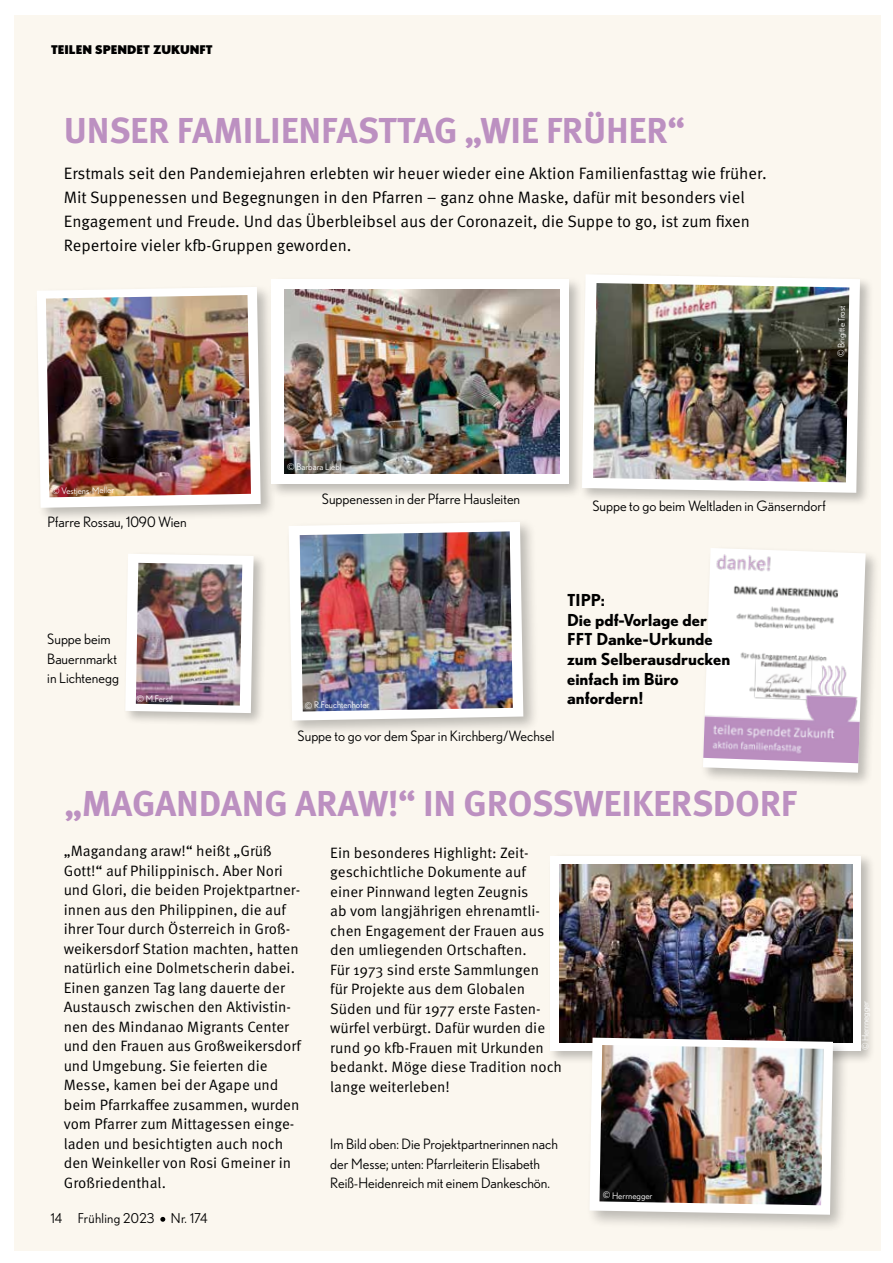
<style>
.page{position:relative;width:893px;height:1263px;background:#fff}
.page>*{position:absolute;margin:0;border:0;box-sizing:border-box;transform-origin:0 0}
.t1{font:700 36px "Meta Pro";letter-spacing:-.005em;color:#bc90c1}
.t2{font:16.5px/24px "Meta Pro Norm";color:#000}
.t3{font:700 16.5px/19.5px "Nobel";color:#000}
.t4{font:15px/19.5px "Meta Pro Norm";color:#000}
.t5{font:14.25px/19.5px "Nobel";color:#000}
.t6{font:13.5px "Nobel";letter-spacing:.02em;color:#000}
.t7{font:900 12px "Nobel";color:#000}
.t8{font:9px "Nobel";color:#fff}
</style>
<div class="page">
<div style="left:14px;top:15px;width:866px;height:1235px;background:#fbf7ef"></div>
<div style="left:33px;top:283px;width:243px;height:240px;background:#000;opacity:.25"></div>
<svg style="left:37px;top:287px;width:224px;height:221px;fill:#fff"></svg>
<img style="left:46px;top:295px;width:205px;height:202px">
<div style="left:579px;top:272px;width:295px;height:235px;background:#000;opacity:.25"></div>
<svg style="left:582px;top:274px;width:278px;height:219px;fill:#fff"></svg>
<img style="left:593px;top:283px;width:256px;height:199px">
<div style="left:285px;top:518px;width:255px;height:219px;background:#000;opacity:.25"></div>
<svg style="left:289px;top:522px;width:234px;height:198px;fill:#fff"></svg>
<img style="left:300px;top:531px;width:213px;height:180px">
<div style="left:122px;top:551px;width:146px;height:176px;background:#000;opacity:.25"></div>
<svg style="left:125px;top:554px;width:129px;height:159px"></svg>
<img style="left:136px;top:563px;width:106px;height:143px">
<div style="left:268px;top:276px;width:316px;height:223px;background:#000;opacity:.25"></div>
<div style="left:272px;top:279px;width:297px;height:205px;background:#fff"></div>
<img style="left:284px;top:290px;width:275px;height:183px">
<div style="left:548px;top:853px;width:328px;height:212px;background:#000;opacity:.25"></div>
<div style="left:551px;top:856px;width:310px;height:194px;background:#fff"></div>
<img style="left:559px;top:865px;width:294px;height:178px">
<div style="left:585px;top:1033px;width:265px;height:199px;background:#000;opacity:.25"></div>
<svg style="left:589px;top:1037px;width:244px;height:178px"></svg>
<img style="left:599px;top:1045px;width:225px;height:160px">
<div style="left:700px;top:545px;width:180px;height:242px;background:#000;opacity:.25"></div>
<svg style="left:703px;top:763px;width:163px;height:10px"></svg>
<img style="left:703px;top:548px;width:163px;height:215px">
<p class="t7" style="left:51px;top:42px;width:163px">TEILEN SPENDET ZUKUNFT</p>
<h1 class="t1" style="left:64px;top:102px;width:623px">UNSER FAMILIENFASTTAG „WIE FRÜHER“</h1>
<p class="t2" style="left:64px;top:161px;width:705px">Erstmals seit den Pandemiejahren erlebten wir heuer wieder eine Aktion Familienfasttag wie früher.<br>Mit Suppenessen und Begegnungen in den Pfarren – ganz ohne Maske, dafür mit besonders viel Engagement und Freude. Und das Überbleibsel aus der Coronazeit, die Suppe to go, ist zum fixen Repertoire vieler kfb-Gruppen geworden.</p>
<p class="t8" style="left:836px;top:357px;width:53px;rotate:-89deg">© Brigitte Trost</p>
<p class="t8" style="left:52px;top:486px;width:64px;rotate:-1deg">© Vestjens-Meller</p>
<p class="t5" style="left:47px;top:512px;width:141px">Pfarre Rossau, 1090 Wien</p>
<p class="t5" style="left:47px;top:629px;width:73px">Suppe beim<br>Bauernmarkt in Lichtenegg</p>
<p class="t8" style="left:137px;top:694px;width:38px">© M.Ferstl</p>
<p class="t8" style="left:287px;top:462px;width:56px">© Barbara Liebl</p>
<p class="t5" style="left:322px;top:489px;width:200px">Suppenessen in der Pfarre Hausleiten</p>
<p class="t5" style="left:592px;top:496px;width:235px">Suppe to go beim Weltladen in Gänserndorf</p>
<p class="t8" style="left:305px;top:700px;width:66px;rotate:-1deg">© R.Feuchtenhofer</p>
<p class="t5" style="left:298px;top:726px;width:258px">Suppe to go vor dem Spar in Kirchberg/Wechsel</p>
<p class="t3" style="left:567px;top:590px;width:165px">TIPP:<br>Die pdf-Vorlage der<br>FFT Danke-Urkunde zum Selberausdrucken einfach im Büro anfordern!</p>
<h1 class="t1" style="left:64px;top:775px;width:734px">„MAGANDANG ARAW!“ IN GROSSWEIKERSDORF</h1>
<p class="t4" style="left:64px;top:840px;width:239px">„Magandang araw!“ heißt „Grüß Gott!“ auf Philippinisch. Aber Nori und Glori, die beiden Projektpartner&shy;innen aus den Philippinen, die auf ihrer Tour durch Österreich in Groß&shy;weikersdorf Station machten, hatten natürlich eine Dolmetscherin dabei.<br>Einen ganzen Tag lang dauerte der Austausch zwischen den Aktivistin&shy;nen des Mindanao Migrants Center und den Frauen aus Großweikersdorf und Umgebung. Sie feierten die Messe, kamen bei der Agape und beim Pfarrkaffee zusammen, wurden vom Pfarrer zum Mittagessen einge&shy;laden und besichtigten auch noch den Weinkeller von Rosi Gmeiner in Großriedenthal.</p>
<p class="t4" style="left:330px;top:842px;width:233px">Ein besonderes Highlight: Zeit&shy;geschichtliche Dokumente auf einer Pinnwand legten Zeugnis<br>ab vom langjährigen ehrenamtli&shy;chen Engagement der Frauen aus den umliegenden Ortschaften.<br>Für 1973 sind erste Sammlungen<br>für Projekte aus dem Globalen<br>Süden und für 1977 erste Fasten&shy;würfel verbürgt. Dafür wurden die rund 90 kfb-Frauen mit Urkunden bedankt. Möge diese Tradition noch lange weiterleben!</p>
<p class="t5" style="left:330px;top:1134px;width:229px">Im Bild oben: Die Projektpartnerinnen nach der Messe; unten: Pfarrleiterin Elisabeth<br>Reiß-Heidenreich mit einem Dankeschön.</p>
<p class="t6" style="left:51px;top:1210px;width:158px">14 Frühling 2023 Nr. 174</p>
<p class="t8" style="left:603px;top:1190px;width:51px;rotate:1deg">© Herrnegger</p>
<p class="t8" style="left:860px;top:1050px;width:51px;rotate:-90deg">© Herrnegger</p>
</div>
